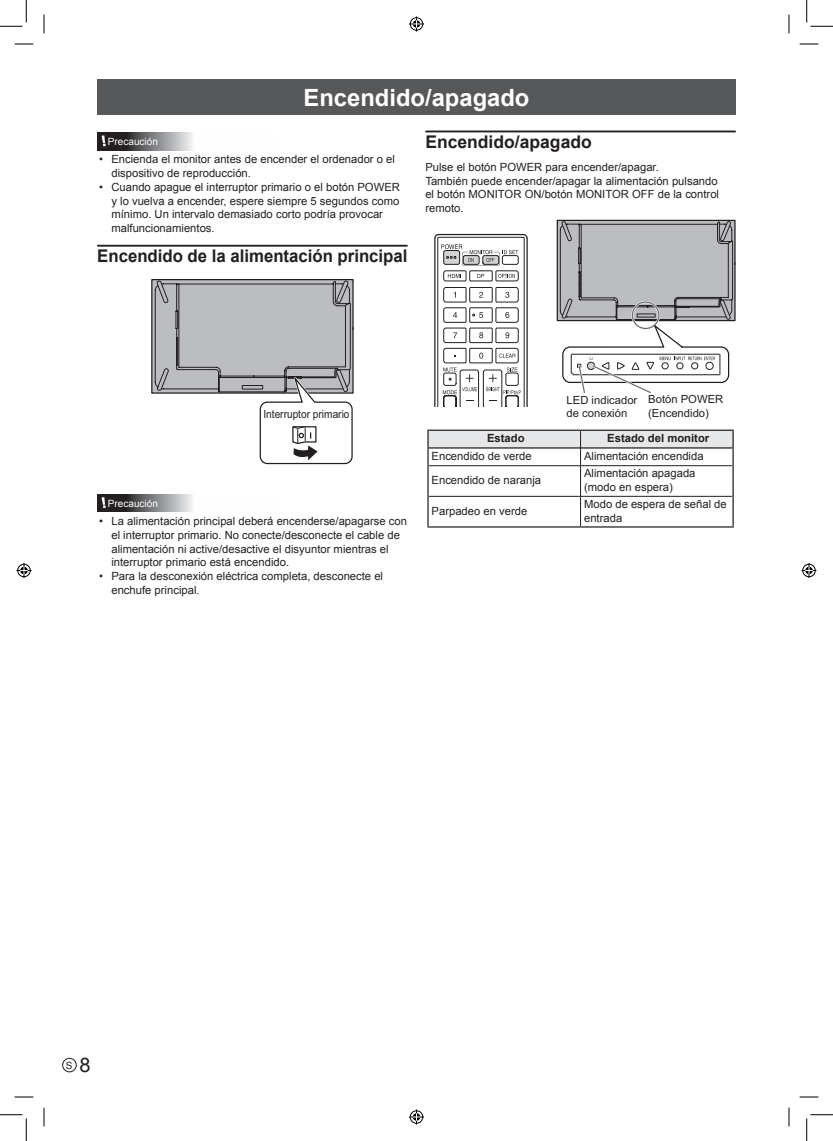
<style>
.page{position:relative;width:833px;height:1141px;background:#fff}
.page>*{position:absolute;margin:0;border:0;box-sizing:border-box;transform-origin:0 0}
.t1{font:700 23.75px "Arial";color:#fff}
.t2{font:700 17.5px "Arial";color:#231f20;scale:.96 1}
.t3{font:700 17.5px "Arial";color:#231f20}
.t4{font:11.25px/13.8px "Arial";color:#231f20}
.t5{font:700 11.25px "Arial";color:#231f20}
.t6{font:11.25px "Arial";color:#231f20;scale:.9 1}
.t7{font:10px "Arial";color:#fff}
.t8{font:10px "Arial";color:#231f20}
.s1{font-size:20px}
</style>
<div class="page">
<div style="left:62px;top:1057px;width:14px;height:15px;border:1px solid #231f20;border-radius:50%"></div>
<div style="left:97px;top:79px;width:638px;height:36px;background:#57585a"></div>
<hr style="left:97px;top:245px;width:310px;height:2px;background:#231f20">
<svg style="left:97px;top:132px;width:96px;height:18px;background:#707072"></svg>
<svg style="left:101px;top:135px;width:5px;height:11px"></svg>
<svg style="left:155px;top:280px;width:198px;height:184px"></svg>
<svg style="left:97px;top:494px;width:96px;height:18px;background:#707072"></svg>
<svg style="left:101px;top:497px;width:5px;height:11px"></svg>
<hr style="left:425px;top:130px;width:310px;height:2px;background:#231f20">
<div style="left:556px;top:220px;width:179px;height:101px;border:1px solid #231f20"></div>
<svg style="left:434px;top:233px;width:94px;height:174px"></svg>
<svg style="left:559px;top:221px;width:175px;height:172px"></svg>
<hr style="left:427px;top:429px;width:153px;height:2px;background:#231f20">
<hr style="left:580px;top:429px;width:153px;height:2px;background:#231f20">
<hr style="left:427px;top:465px;width:1px;height:31px;background:#231f20">
<hr style="left:732px;top:465px;width:1px;height:31px;background:#231f20">
<hr style="left:427px;top:496px;width:1px;height:30px;background:#231f20">
<hr style="left:732px;top:496px;width:1px;height:30px;background:#231f20">
<hr style="left:427px;top:526px;width:153px;height:1px;background:#231f20">
<hr style="left:580px;top:526px;width:153px;height:1px;background:#231f20">
<hr style="left:428px;top:465px;width:152px;height:1px;background:#231f20">
<hr style="left:580px;top:465px;width:152px;height:1px;background:#231f20">
<hr style="left:428px;top:496px;width:152px;height:1px;background:#231f20">
<hr style="left:580px;top:496px;width:152px;height:1px;background:#231f20">
<svg style="left:427px;top:430px;width:306px;height:35px"></svg>
<hr style="left:580px;top:466px;width:1px;height:30px;background:#231f20">
<hr style="left:580px;top:496px;width:1px;height:30px;background:#231f20">
<svg style="left:15px;top:43px;width:18px;height:1px"></svg>
<svg style="left:799px;top:43px;width:18px;height:1px"></svg>
<svg style="left:43px;top:15px;width:1px;height:18px"></svg>
<svg style="left:43px;top:1107px;width:1px;height:19px"></svg>
<svg style="left:789px;top:15px;width:1px;height:18px"></svg>
<svg style="left:789px;top:1107px;width:1px;height:19px"></svg>
<svg style="left:15px;top:44px;width:18px;height:1px"></svg>
<svg style="left:799px;top:44px;width:18px;height:1px"></svg>
<svg style="left:15px;top:1096px;width:18px;height:1px"></svg>
<svg style="left:799px;top:1096px;width:18px;height:1px"></svg>
<svg style="left:44px;top:15px;width:1px;height:18px"></svg>
<svg style="left:44px;top:1107px;width:1px;height:19px"></svg>
<svg style="left:788px;top:15px;width:1px;height:18px"></svg>
<svg style="left:788px;top:1107px;width:1px;height:19px"></svg>
<svg style="left:0;top:0;width:27px;height:27px"></svg>
<svg style="left:0;top:1114px;width:27px;height:26px"></svg>
<svg style="left:806px;top:0;width:26px;height:27px"></svg>
<svg style="left:806px;top:1114px;width:26px;height:26px"></svg>
<div style="left:408px;top:16px;width:16px;height:16px;border:3px solid #fff;border-radius:50%"></div>
<svg style="left:409px;top:16px;width:15px;height:15px"></svg>
<div style="left:408px;top:1109px;width:16px;height:15px;border:3px solid #fff;border-radius:50%"></div>
<svg style="left:409px;top:1109px;width:15px;height:15px"></svg>
<div style="left:16px;top:562px;width:16px;height:16px;border:3px solid #fff;border-radius:50%"></div>
<svg style="left:16px;top:563px;width:15px;height:15px"></svg>
<div style="left:800px;top:562px;width:16px;height:16px;border:3px solid #fff;border-radius:50%"></div>
<svg style="left:801px;top:563px;width:15px;height:15px"></svg>
<h1 class="t1" style="left:303px;top:81px;width:227px">Encendido/apagado</h1>
<p class="t7" style="left:108px;top:135px;width:52px">Precaución</p>
<p class="t4" style="left:111px;top:153px;width:285px;text-indent:-12px">• Encienda el monitor antes de encender el ordenador o el dispositivo de reproducción.</p>
<p class="t4" style="left:111px;top:180px;width:290px;text-indent:-12px">• Cuando apague el interruptor primario o el botón POWER y lo vuelva a encender, espere siempre 5 segundos como mínimo. Un intervalo demasiado corto podría provocar malfuncionamientos.</p>
<h2 class="t2" style="left:97px;top:244px;width:324px">Encendido de la alimentación principal</h2>
<h2 class="t3" style="left:425px;top:130px;width:168px">Encendido/apagado</h2>
<p class="t4" style="left:425px;top:160px;width:295px">Pulse el botón POWER para encender/apagar.<br>También puede encender/apagar la alimentación pulsando el botón MONITOR ON/botón MONITOR OFF de la control remoto.</p>
<p class="t6" style="left:263px;top:407px;width:97px">Interruptor primario</p>
<p class="t7" style="left:108px;top:496px;width:52px">Precaución</p>
<p class="t4" style="left:111px;top:514px;width:297px;text-indent:-12px">• La alimentación principal deberá encenderse/apagarse con el interruptor primario. No conecte/desconecte el cable de alimentación ni active/desactive el disyuntor mientras el interruptor primario está encendido.</p>
<p class="t4" style="left:111px;top:569px;width:273px;text-indent:-12px">• Para la desconexión eléctrica completa, desconecte el enchufe principal.</p>
<p class="t4" style="left:566px;top:393px;width:72px">LED indicador de conexión</p>
<p class="t4" style="left:647px;top:393px;width:77px">Botón POWER (Encendido)</p>
<p class="t5" style="left:487px;top:431px;width:39px">Estado</p>
<p class="t5" style="left:607px;top:431px;width:103px">Estado del monitor</p>
<p class="t4" style="left:431px;top:449px;width:102px">Encendido de verde</p>
<p class="t4" style="left:583px;top:449px;width:121px">Alimentación encendida</p>
<p class="t4" style="left:431px;top:473px;width:111px">Encendido de naranja</p>
<p class="t4" style="left:583px;top:466px;width:113px">Alimentación apagada (modo en espera)</p>
<p class="t4" style="left:431px;top:504px;width:97px">Parpadeo en verde</p>
<p class="t4" style="left:583px;top:497px;width:144px">Modo de espera de señal de entrada</p>
<p class="t8" style="left:66px;top:1058px;width:26px">S <span class="s1">8</span></p>
</div>
